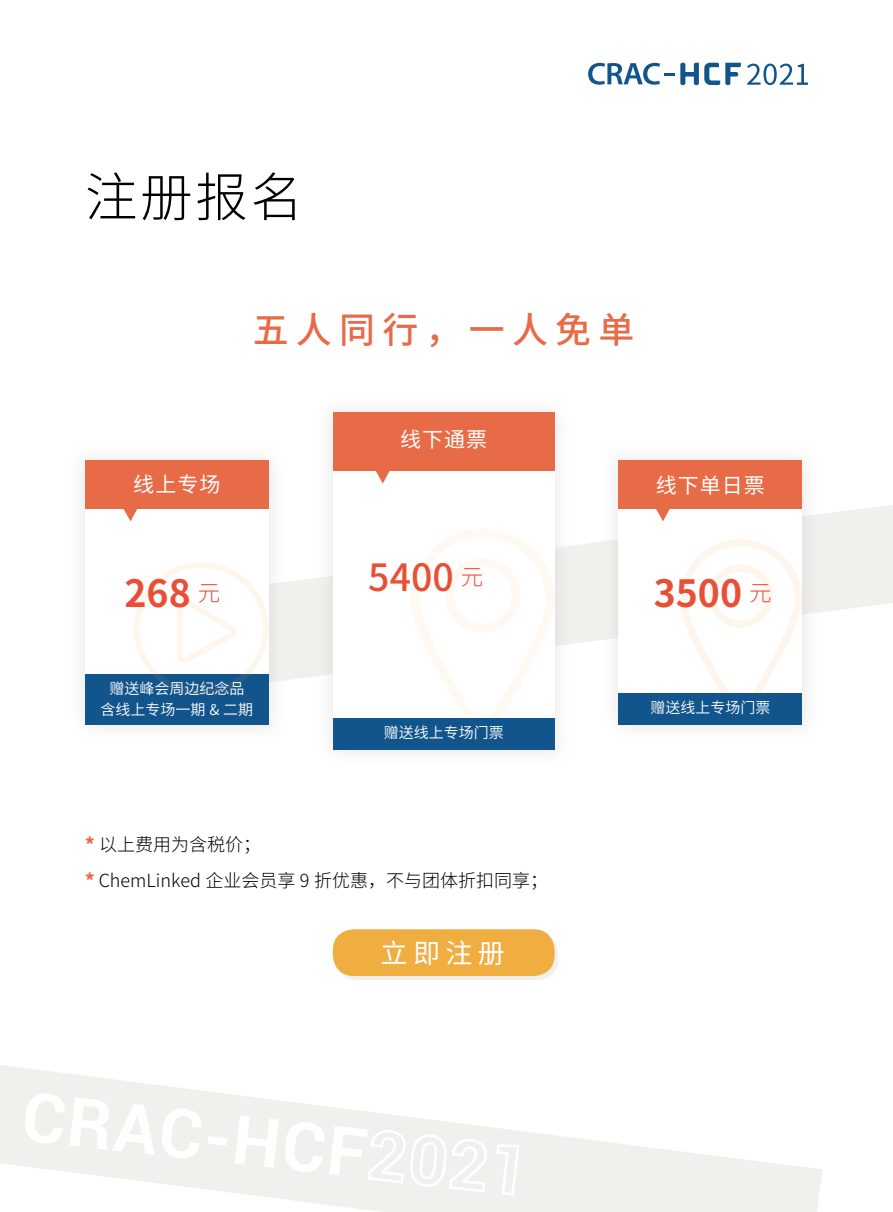
<style>
.page{position:relative;width:893px;height:1212px;background:#fff}
.page>*{position:absolute;margin:0;border:0;box-sizing:border-box;transform-origin:0 0}
.t1{font:300 52.5px "Source Han Sans SC";color:#000}
.t2{font:700 37.5px "Source Han Sans SC";color:#e94f37}
.t3{font:500 37.5px "Source Han Sans SC";color:#e94f37}
.t4{font:500 36px "Source Han Sans SC";letter-spacing:.2em;color:#e86b47}
.t5{font:27px "Source Han Sans SC";color:#fff}
.t6{font:300 22.5px "Source Han Sans SC";color:#e94f37}
.t7{font:21px "Source Han Sans SC";letter-spacing:.05em;color:#fff}
.t8{font:300 18px/36px "Source Han Sans SC";color:#000}
.t9{font:15px/21px "Source Han Sans SC";color:#fff;text-align:center}
.s1{font-weight:800;color:#e86b47}
</style>
<div class="page">
<svg style="left:588px;top:63px;width:153px;height:22px"></svg>
<svg style="left:747px;top:64px;width:61px;height:21px"></svg>
<svg style="left:0;top:1065px;width:822px;height:147px"></svg>
<svg style="left:25px;top:1093px;width:130px;height:62px"></svg>
<svg style="left:161px;top:1108px;width:66px;height:51px"></svg>
<svg style="left:235px;top:1115px;width:252px;height:77px"></svg>
<svg style="left:496px;top:1144px;width:23px;height:52px"></svg>
<svg style="left:287px;top:505px;width:606px;height:175px;fill:#f2f0ed"></svg>
<div style="left:75px;top:450px;width:212px;height:293px;background:#c9caca;opacity:.25"></div>
<div style="left:85px;top:460px;width:184px;height:265px;background:#fff"></div>
<div style="left:85px;top:674px;width:184px;height:51px;background:#12548c"></div>
<div style="left:314px;top:393px;width:250px;height:367px;background:#c9caca;opacity:.25"></div>
<div style="left:323px;top:402px;width:250px;height:366px;background:#c9caca;opacity:.25"></div>
<div style="left:333px;top:412px;width:221px;height:338px;background:#fff"></div>
<svg style="left:411px;top:529px;width:144px;height:199px"></svg>
<div style="left:333px;top:412px;width:221px;height:58px;background:#e86b47"></div>
<div style="left:600px;top:441px;width:212px;height:294px;background:#c9caca;opacity:.25"></div>
<div style="left:609px;top:450px;width:212px;height:293px;background:#c9caca;opacity:.25"></div>
<div style="left:618px;top:460px;width:184px;height:265px;background:#fff"></div>
<svg style="left:679px;top:539px;width:123px;height:154px"></svg>
<svg style="left:134px;top:562px;width:135px;height:133px"></svg>
<div style="left:85px;top:460px;width:184px;height:48px;background:#e86b47"></div>
<div style="left:618px;top:460px;width:184px;height:48px;background:#e86b47"></div>
<div style="left:337px;top:933px;width:221px;height:47px;background:#f2f0ed;border-radius:21px"></div>
<div style="left:333px;top:929px;width:222px;height:47px;background:#f0ad40;border-radius:21px"></div>
<div style="left:333px;top:718px;width:221px;height:32px;background:#12548c"></div>
<div style="left:618px;top:693px;width:184px;height:32px;background:#12548c"></div>
<svg style="left:123px;top:508px;width:15px;height:13px"></svg>
<svg style="left:655px;top:508px;width:15px;height:13px"></svg>
<svg style="left:375px;top:470px;width:15px;height:13px"></svg>
<h1 class="t1" style="left:85px;top:167px;width:219px">注册报名</h1>
<h3 class="t4" style="left:253px;top:310px;width:383px">五人同行，一人免单</h3>
<p class="t7" style="left:400px;top:427px;width:89px">线下通票</p>
<p class="t7" style="left:133px;top:472px;width:89px">线上专场</p>
<p class="t7" style="left:656px;top:473px;width:111px">线下单日票</p>
<h2 class="t2" style="left:124px;top:572px;width:97px">268 <sup>元</sup></h2>
<p class="t9" style="left:101px;top:679px;width:154px">赠送峰会周边纪念品含线上专场一期 &amp; 二期</p>
<h2 class="t3" style="left:368px;top:556px;width:87px">5400</h2>
<p class="t6" style="left:461px;top:564px;width:24px">元</p>
<p class="t9" style="left:384px;top:722px;width:121px">赠送线上专场门票</p>
<p class="t8" style="left:85px;top:826px;width:464px"><span class="s1">*</span> 以上费用为含税价；<br><span class="s1">*</span> ChemLinked 企业会员享 9 折优惠，不与团体折扣同享；</p>
<h3 class="t5" style="left:381px;top:938px;width:126px">立即注册</h3>
<h2 class="t2" style="left:654px;top:572px;width:119px">3500 <sup>元</sup></h2>
<p class="t9" style="left:650px;top:697px;width:122px">赠送线上专场门票</p>
</div>
